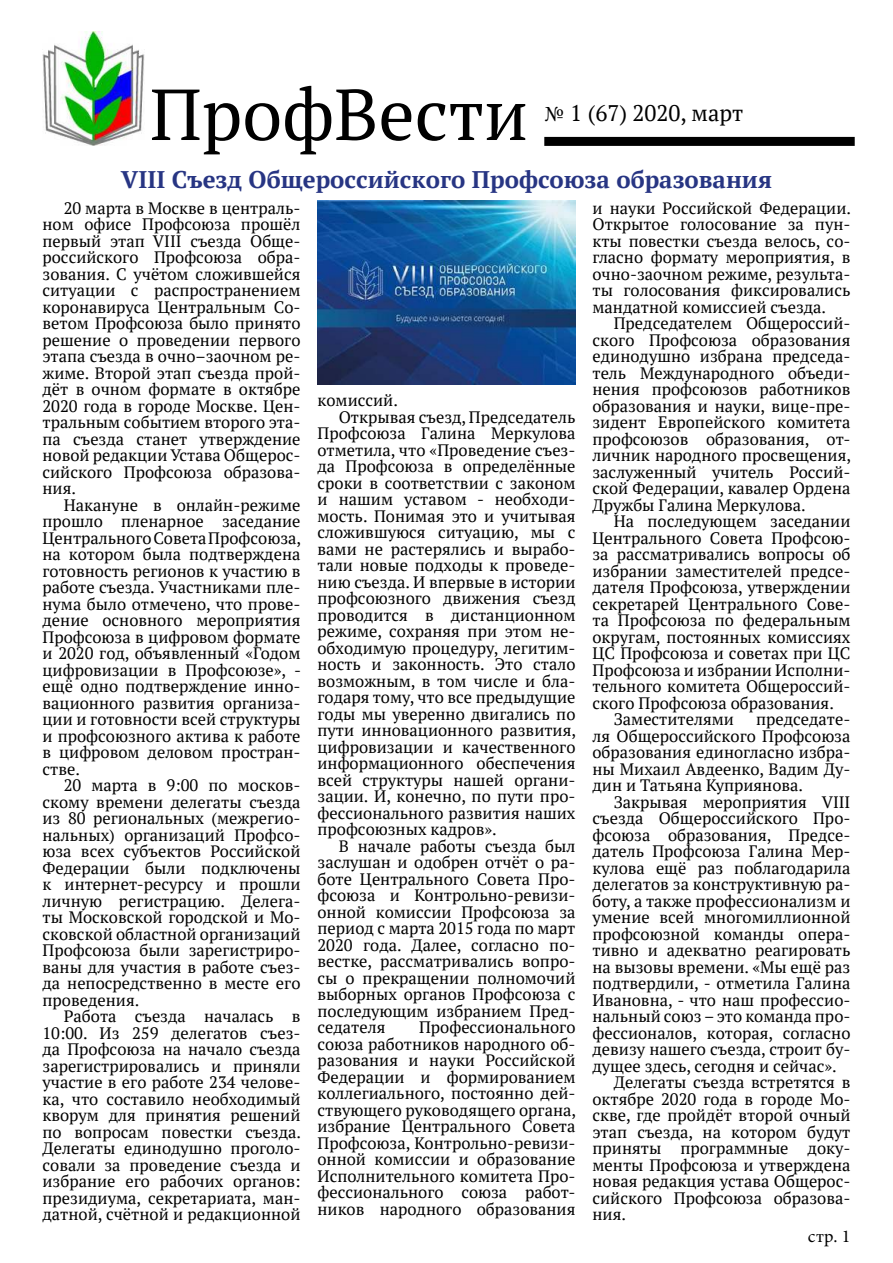
<style>
.page{position:relative;width:893px;height:1263px;background:#fff}
.page>*{position:absolute;margin:0;border:0;box-sizing:border-box;transform-origin:0 0}
.t1{font:72px "PT Serif";color:#000}
.t2{font:700 24px "PT Serif";color:#273583}
.t3{font:22.5px "PT Serif";color:#000}
.t4{font:18px "Minion Pro";color:#000}
.t5{font:16.5px/16.5px "PT Serif";color:#000;text-align:justify}
.s1{font-family:"Minion Pro"}
</style>
<div class="page">
<img style="left:43px;top:32px;width:102px;height:114px">
<div style="left:544px;top:137px;width:311px;height:9px;background:#000"></div>
<img style="left:317px;top:201px;width:258px;height:184px">
<h1 class="t1" style="left:150px;top:68px;width:380px">ПрофВести</h1>
<h3 class="t3" style="left:545px;top:99px;width:200px"><span class="s1">№</span> 1 (67) 2020, март</h3>
<h2 class="t2" style="left:121px;top:164px;width:653px">VIII Съезд Общероссийского Профсоюза образования</h2>
<p class="t5" style="left:43px;top:199px;width:259px;text-indent:21px">20 марта в Москве в централь&shy;ном офисе Профсоюза прошёл первый этап VIII съезда Обще&shy;российского Профсоюза обра&shy;зования. С учётом сложившейся ситуации с распространением коронавируса Центральным Со&shy;ветом Профсоюза было принято решение о проведении первого этапа съезда в очно–заочном ре&shy;жиме. Второй этап съезда прой&shy;дёт в очном формате в октябре 2020 года в городе Москве. Цен&shy;тральным событием второго эта&shy;па съезда станет утверждение новой редакции Устава Общерос&shy;сийского Профсоюза образова&shy;ния.</p>
<p class="t5" style="left:43px;top:496px;width:260px;text-indent:21px">Накануне в онлайн-режиме прошло пленарное заседание Центрального Совета Профсоюза, на котором была подтверждена готовность регионов к участию в работе съезда. Участниками пле&shy;нума было отмечено, что прове&shy;дение основного мероприятия Профсоюза в цифровом формате и 2020 год, объявленный «Годом цифровизации в Профсоюзе», - ещё одно подтверждение инно&shy;вационного развития организа&shy;ции и готовности всей структуры и профсоюзного актива к работе в цифровом деловом простран&shy;стве.</p>
<p class="t5" style="left:43px;top:777px;width:259px;text-indent:21px">20 марта в 9:00 по москов&shy;скому времени делегаты cъезда из 80 региональных (межрегио&shy;нальных) организаций Профсо&shy;юза всех субъектов Российской Федерации были подключены к интернет-ресурсу и прошли личную регистрацию. Делега&shy;ты Московской городской и Мо&shy;сковской областной организаций Профсоюза были зарегистриро&shy;ваны для участия в работе съез&shy;да непосредственно в месте его проведения.</p>
<p class="t5" style="left:43px;top:1008px;width:260px;text-indent:21px">Работа съезда началась в 10:00. Из 259 делегатов съез&shy;да Профсоюза на начало съезда зарегистрировались и приняли участие в его работе 234 челове&shy;ка, что составило необходимый кворум для принятия решений по вопросам повестки съезда.<br>Делегаты единодушно проголо&shy;совали за проведение съезда и избрание его рабочих органов: президиума, секретариата, ман&shy;датной, счётной и редакционной</p>
<p class="t5" style="left:317px;top:392px;width:82px">комиссий.</p>
<p class="t5" style="left:339px;top:408px;width:238px">Открывая съезд, Председатель</p>
<p class="t5" style="left:317px;top:425px;width:259px">Профсоюза Галина Меркулова</p>
<p class="t5" style="left:317px;top:441px;width:259px">отметила, что «Проведение съез-</p>
<p class="t5" style="left:317px;top:458px;width:259px">да Профсоюза в определённые</p>
<p class="t5" style="left:317px;top:474px;width:259px">сроки в соответствии с законом</p>
<p class="t5" style="left:317px;top:491px;width:259px">и нашим уставом - необходи-</p>
<p class="t5" style="left:317px;top:507px;width:259px">мость. Понимая это и учитывая</p>
<p class="t5" style="left:317px;top:524px;width:259px">сложившуюся ситуацию, мы с</p>
<p class="t5" style="left:317px;top:540px;width:259px">вами не растерялись и вырабо-</p>
<p class="t5" style="left:317px;top:557px;width:259px">тали новые подходы к проведе-</p>
<p class="t5" style="left:317px;top:573px;width:259px">нию съезда. И впервые в истории</p>
<p class="t5" style="left:317px;top:590px;width:259px">профсоюзного движения съезд</p>
<p class="t5" style="left:317px;top:606px;width:259px">проводится в дистанционном</p>
<p class="t5" style="left:317px;top:623px;width:259px">режиме, сохраняя при этом не-</p>
<p class="t5" style="left:317px;top:639px;width:259px">обходимую процедуру, легитим-</p>
<p class="t5" style="left:317px;top:656px;width:259px">ность и законность. Это стало</p>
<p class="t5" style="left:317px;top:672px;width:259px">возможным, в том числе и бла-</p>
<p class="t5" style="left:317px;top:689px;width:259px">годаря тому, что все предыдущие</p>
<p class="t5" style="left:317px;top:705px;width:259px">годы мы уверенно двигались по</p>
<p class="t5" style="left:317px;top:722px;width:260px">пути инновационного развития,</p>
<p class="t5" style="left:317px;top:738px;width:259px">цифровизации и качественного</p>
<p class="t5" style="left:317px;top:755px;width:259px">информационного обеспечения</p>
<p class="t5" style="left:317px;top:771px;width:259px">всей структуры нашей органи-</p>
<p class="t5" style="left:317px;top:788px;width:259px">зации. И, конечно, по пути про-</p>
<p class="t5" style="left:317px;top:804px;width:259px">фессионального развития наших</p>
<p class="t5" style="left:317px;top:821px;width:181px">профсоюзных кадров».</p>
<p class="t5" style="left:339px;top:837px;width:238px">В начале работы съезда был</p>
<p class="t5" style="left:317px;top:854px;width:259px">заслушан и одобрен отчёт о ра-</p>
<p class="t5" style="left:317px;top:870px;width:259px">боте Центрального Совета Про-</p>
<p class="t5" style="left:317px;top:887px;width:259px">фсоюза и Контрольно-ревизи-</p>
<p class="t5" style="left:317px;top:903px;width:259px">онной комиссии Профсоюза за</p>
<p class="t5" style="left:317px;top:920px;width:259px">период с марта 2015 года по март</p>
<p class="t5" style="left:317px;top:936px;width:259px">2020 года. Далее, согласно по-</p>
<p class="t5" style="left:317px;top:953px;width:259px">вестке, рассматривались вопро-</p>
<p class="t5" style="left:317px;top:969px;width:259px">сы о прекращении полномочий</p>
<p class="t5" style="left:317px;top:986px;width:259px">выборных органов Профсоюза с</p>
<p class="t5" style="left:317px;top:1002px;width:259px">последующим избранием Пред-</p>
<p class="t5" style="left:317px;top:1019px;width:69px">седателя</p>
<p class="t5" style="left:317px;top:1019px;width:260px;text-indent:102px">Профессионального союза работников народного об&shy;разования и науки Российской Федерации и формированием коллегиального, постоянно дей&shy;ствующего руководящего органа, избрание Центрального Совета Профсоюза, Контрольно-ревизи&shy;онной комиссии и образование Исполнительного комитета Про&shy;фессионального союза работ&shy;ников народного образования</p>
<p class="t5" style="left:592px;top:199px;width:260px">и науки Российской Федерации.<br>Открытое голосование за пун&shy;кты повестки съезда велось, со&shy;гласно формату мероприятия, в очно-заочном режиме, результа&shy;ты голосования фиксировались мандатной комиссией съезда.</p>
<p class="t5" style="left:592px;top:315px;width:260px;text-indent:21px">Председателем Общероссий&shy;ского Профсоюза образования единодушно избрана председа&shy;тель Международного объеди&shy;нения профсоюзов работников образования и науки, вице-пре&shy;зидент Европейского комитета профсоюзов образования, от&shy;личник народного просвещения, заслуженный учитель Россий&shy;ской Федерации, кавалер Ордена Дружбы Галина Меркулова.</p>
<p class="t5" style="left:614px;top:513px;width:238px">На последующем заседании</p>
<p class="t5" style="left:592px;top:529px;width:259px">Центрального Совета Профсою-</p>
<p class="t5" style="left:592px;top:546px;width:259px">за рассматривались вопросы об</p>
<p class="t5" style="left:592px;top:562px;width:259px">избрании заместителей предсе-</p>
<p class="t5" style="left:592px;top:579px;width:259px">дателя Профсоюза, утверждении</p>
<p class="t5" style="left:592px;top:595px;width:259px">секретарей Центрального Сове-</p>
<p class="t5" style="left:592px;top:612px;width:259px">та Профсоюза по федеральным</p>
<p class="t5" style="left:592px;top:628px;width:259px">округам, постоянных комиссиях</p>
<p class="t5" style="left:592px;top:645px;width:259px">ЦС Профсоюза и советах при ЦС</p>
<p class="t5" style="left:592px;top:661px;width:259px">Профсоюза и избрании Исполни-</p>
<p class="t5" style="left:592px;top:678px;width:259px">тельного комитета Общероссий-</p>
<p class="t5" style="left:592px;top:694px;width:243px">ского Профсоюза образования.</p>
<p class="t5" style="left:614px;top:711px;width:122px">Заместителями</p>
<p class="t5" style="left:592px;top:711px;width:259px;text-indent:164px">председате&shy;ля Общероссийского Профсоюза образования единогласно избра&shy;ны Михаил Авдеенко, Вадим Ду&shy;дин и Татьяна Куприянова.</p>
<p class="t5" style="left:614px;top:793px;width:238px">Закрывая мероприятия VIII</p>
<p class="t5" style="left:592px;top:810px;width:259px">съезда Общероссийского Про-</p>
<p class="t5" style="left:592px;top:826px;width:259px">фсоюза образования, Предсе-</p>
<p class="t5" style="left:592px;top:843px;width:259px">датель Профсоюза Галина Мер-</p>
<p class="t5" style="left:592px;top:859px;width:259px">кулова ещё раз поблагодарила</p>
<p class="t5" style="left:592px;top:876px;width:259px">делегатов за конструктивную ра-</p>
<p class="t5" style="left:592px;top:892px;width:259px">боту, а также профессионализм и</p>
<p class="t5" style="left:592px;top:909px;width:259px">умение всей многомиллионной</p>
<p class="t5" style="left:592px;top:925px;width:259px">профсоюзной команды опера-</p>
<p class="t5" style="left:592px;top:942px;width:259px">тивно и адекватно реагировать</p>
<p class="t5" style="left:592px;top:958px;width:259px">на вызовы времени. «Мы ещё раз</p>
<p class="t5" style="left:592px;top:975px;width:259px">подтвердили, - отметила Галина</p>
<p class="t5" style="left:592px;top:991px;width:259px">Ивановна, - что наш профессио-</p>
<p class="t5" style="left:592px;top:1008px;width:259px">нальный союз – это команда про-</p>
<p class="t5" style="left:592px;top:1024px;width:259px">фессионалов, которая, согласно</p>
<p class="t5" style="left:592px;top:1041px;width:259px">девизу нашего съезда, строит бу-</p>
<p class="t5" style="left:592px;top:1057px;width:246px">дущее здесь, сегодня и сейчас».</p>
<p class="t5" style="left:614px;top:1074px;width:238px">Делегаты съезда встретятся в</p>
<p class="t5" style="left:592px;top:1090px;width:259px">октябре 2020 года в городе Мо-</p>
<p class="t5" style="left:592px;top:1107px;width:259px">скве, где пройдёт второй очный</p>
<p class="t5" style="left:592px;top:1123px;width:259px">этап съезда, на котором будут</p>
<p class="t5" style="left:592px;top:1140px;width:259px">приняты программные доку-</p>
<p class="t5" style="left:592px;top:1156px;width:259px">менты Профсоюза и утверждена</p>
<p class="t5" style="left:592px;top:1173px;width:259px">новая редакция устава Общерос-</p>
<p class="t5" style="left:592px;top:1189px;width:259px">сийского Профсоюза образова-</p>
<p class="t5" style="left:592px;top:1206px;width:35px">ния.</p>
<p class="t4" style="left:808px;top:1229px;width:44px">стр. 1</p>
</div>
